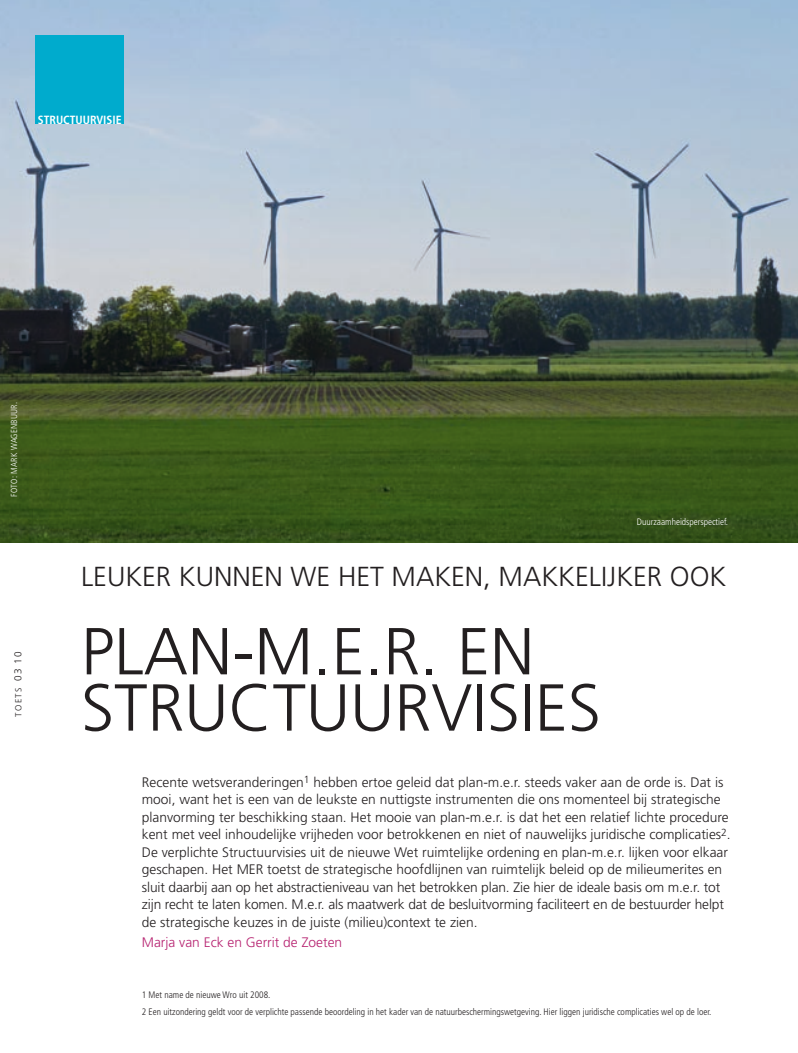
<style>
.page{position:relative;width:798px;height:1053px;background:#fff}
.page>*{position:absolute;margin:0;border:0;box-sizing:border-box;transform-origin:0 0}
._02_Kop{font:300 66.25px/56.2px "Frutiger";color:#231f20}
._01_chapeau{font:300 27.5px "Frutiger";color:#231f20}
._03_intro{font:300 13.75px/17.5px "Frutiger";color:#231f20}
._04_auteur{font:300 13.75px "Frutiger";color:#b62270}
._00_rubriek{font:700 condensed 11.88px "Frutiger";color:#fff}
._06_bijschrift{font:300 condensed 9.38px "Frutiger";color:#231f20}
._06_bijschrift-2{font:300 condensed 9.38px "Frutiger";color:#fff}
.credit{font:300 condensed 8.75px "Frutiger";letter-spacing:.025em;color:#fff}
.t1{font:300 8.75px "Frutiger";letter-spacing:.14em;color:#231f20}
.s1{font-size:10px}
</style>
<div class="page">
<img style="left:0;top:0;width:797px;height:542px">
<div style="left:35px;top:35px;width:89px;height:89px;background:#00abcd"></div>
<p class="_00_rubriek" style="left:38px;top:113px;width:85px">STRUCTUURVISIE</p>
<p class="credit" style="left:9px;top:496px;width:96px;rotate:-90deg">Foto: Mark Wagenbuur.</p>
<p class="t1" style="left:13px;top:716px;width:67px;rotate:-90deg">TOETS <span class="s1">03 10</span></p>
<p class="_06_bijschrift-2" style="left:636px;top:516px;width:93px">Duurzaamheidsperspectief.</p>
<p class="_01_chapeau" style="left:81px;top:560px;width:646px">Leuker kunnen we het maken, makkelijker ook</p>
<p class="_02_Kop" style="left:81px;top:624px;width:483px">Plan-m.e.r. en<br>Structuurvisies</p>
<p class="_03_intro" style="left:142px;top:773px;width:590px">Recente wetsveranderingen<sup>1</sup> hebben ertoe geleid dat plan-m.e.r. steeds vaker aan de orde is. Dat is mooi, want het is een van de leukste en nuttigste instrumenten die ons momenteel bij strategische planvorming ter beschikking staan. Het mooie van plan-m.e.r. is dat het een relatief lichte procedure kent met veel inhoudelijke vrijheden voor betrokkenen en niet of nauwelijks juridische complicaties<sup>2</sup>.<br>De verplichte Structuurvisies uit de nieuwe Wet ruimtelijke ordening en plan-m.e.r. lijken voor elkaar geschapen. Het M ER toetst de strategische hoofdlijnen van ruimtelijk beleid op de milieumerites en sluit daarbij aan op het abstractieniveau van het betrokken plan. Zie hier de ideale basis om m.e.r. tot zijn recht te laten komen. M .e.r. als maatwerk dat de besluitvorming faciliteert en de bestuurder helpt de strategische keuzes in de juiste (milieu)context te zien.</p>
<p class="_04_auteur" style="left:142px;top:934px;width:202px">Marja van Eck en Gerrit de Zoeten</p>
<p class="_06_bijschrift" style="left:142px;top:989px;width:130px">1 Met name de nieuwe Wro uit 2008.</p>
<p class="_06_bijschrift" style="left:142px;top:1006px;width:570px">2 Een uitzondering geldt voor de verplichte passende beoordeling in het kader van de natuurbeschermingswetgeving. Hier liggen juridische complicaties wel op de loer.</p>
</div>
